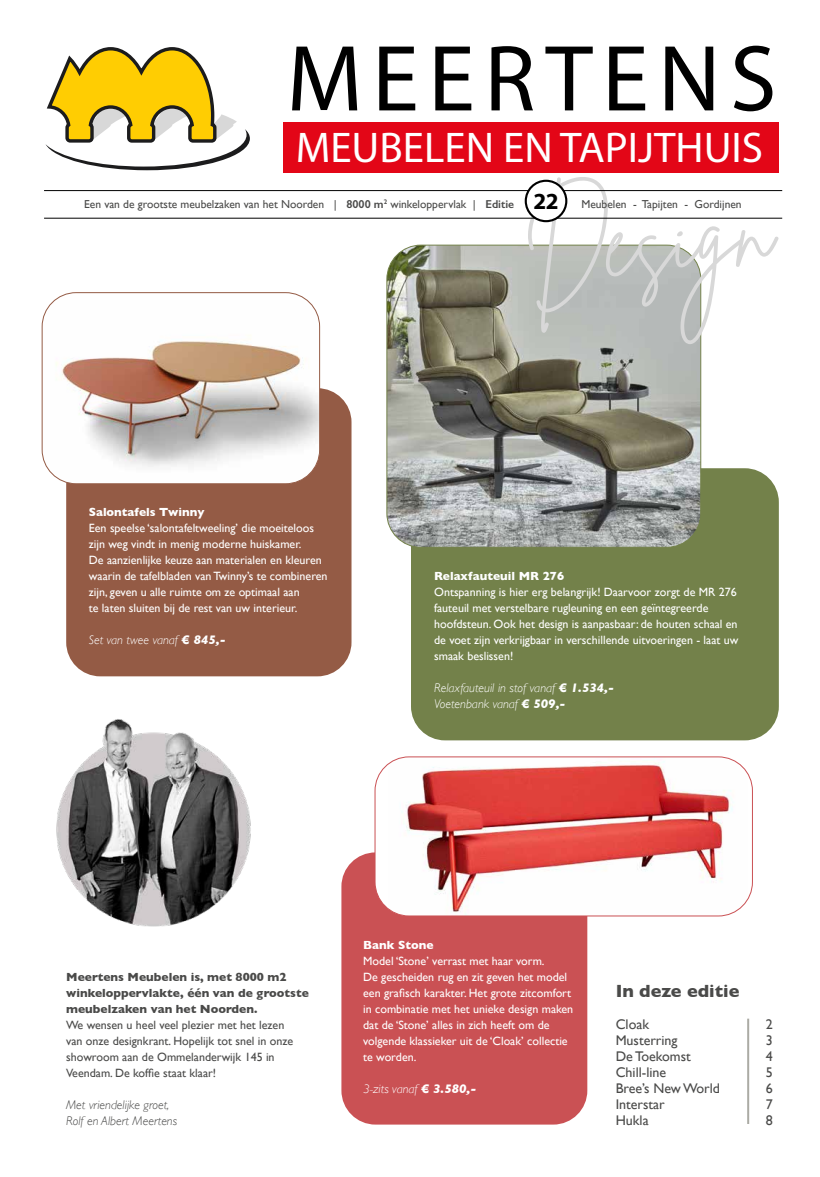
<style>
.page{position:relative;width:820px;height:1177px;background:#fff}
.page>*{position:absolute;margin:0;border:0;box-sizing:border-box;transform-origin:0 0}
.t1{font:94.6px "Myriad Pro";letter-spacing:.1em;color:#000}
.t2{font:43.1px "Myriad Pro";color:#fff}
.t3{font:700 23.1px "Myriad Pro";color:#000}
.t4{font:700 18px "Gill Sans";color:#4a4a49}
.t5{font:14px "Gill Sans";color:#4a4a49}
.t6{font:italic 300 12.6px/16px "Gill Sans";color:#fff}
.t7{font:italic 300 12.6px/16px "Gill Sans";color:#4a4a49}
.t8{font:12px/16px "Gill Sans";color:#fff}
.t9{font:12px/16px "Gill Sans";color:#4a4a49}
.t10{font:700 12px/16px "Gill Sans";color:#4a4a49}
.t11{font:700 12px "Gill Sans";color:#fff}
.t12{font:11.5px "Gill Sans";color:#4a4a49}
.s1{font-weight:600}
.s2{font-weight:700}
</style>
<div class="page">
<hr style="left:746px;top:1018px;width:2px;height:105px;background:#ababa4">
<div style="left:66px;top:388px;width:285px;height:288px;background:#945b45;border-radius:34px"></div>
<img style="left:42px;top:300px;width:277px;height:184px">
<div style="left:42px;top:292px;width:278px;height:192px;border:1px solid #945b45;border-radius:34px"></div>
<div style="left:411px;top:468px;width:367px;height:272px;background:#73814a;border-radius:34px"></div>
<img style="left:388px;top:245px;width:311px;height:301px">
<div style="left:341px;top:852px;width:246px;height:272px;background:#ca5154;border-radius:34px"></div>
<div style="left:375px;top:757px;width:377px;height:159px;background:#fff;border-radius:34px"></div>
<img style="left:388px;top:757px;width:359px;height:159px">
<div style="left:374px;top:756px;width:378px;height:160px;border:1px solid #ca5154;border-radius:34px"></div>
<img style="left:56px;top:719px;width:195px;height:208px">
<svg style="left:527px;top:177px;width:251px;height:167px"></svg>
<div style="left:283px;top:123px;width:495px;height:50px;background:#e30617"></div>
<svg style="left:45px;top:47px;width:205px;height:123px"></svg>
<hr style="left:44px;top:218px;width:737px;height:1px;background:#000">
<hr style="left:44px;top:190px;width:737px;height:1px;background:#000">
<div style="left:525px;top:181px;width:41px;height:40px;background:#fff;border-radius:50%"></div>
<div style="left:524px;top:180px;width:43px;height:42px;border:2px solid #000;border-radius:50%"></div>
<h1 class="t1" style="left:286px;top:27px;width:491px">MEERTENS</h1>
<h2 class="t2" style="left:295px;top:124px;width:468px">MEUBELEN EN TAPIJTHUIS</h2>
<p class="t12" style="left:84px;top:197px;width:431px">Een van de grootste meubelzaken van het Noorden | <span class="s1">8000 m</span><sup>2</sup> winkeloppervlak | <span class="s1">Editie</span></p>
<p class="t12" style="left:581px;top:197px;width:162px">Meubelen - Tapijten - Gordijnen</p>
<h3 class="t3" style="left:533px;top:186px;width:27px">22</h3>
<p class="t11" style="left:89px;top:502px;width:117px">Salontafels Twinny</p>
<p class="t8" style="left:89px;top:520px;width:240px">Een speelse ‘salontafeltweeling’ die moeiteloos zijn weg vindt in menig moderne huiskamer.<br>De aanzienlijke keuze aan materialen en kleuren waarin de tafelbladen van Twinny’s te combineren zijn, geven u alle ruimte om ze optimaal aan<br>te laten sluiten bij de rest van uw interieur.</p>
<p class="t6" style="left:89px;top:632px;width:138px">Set van twee vanaf <span class="s2">€ 845,-</span></p>
<p class="t11" style="left:434px;top:566px;width:132px">Relaxfauteuil MR 276</p>
<p class="t8" style="left:434px;top:584px;width:306px">Ontspanning is hier erg belangrijk! Daarvoor zorgt de MR 276 fauteuil met verstelbare rugleuning en een geïntegreerde hoofdsteun. Ook het design is aanpasbaar: de houten schaal en de voet zijn verkrijgbaar in verschillende uitvoeringen - laat uw smaak beslissen!</p>
<p class="t6" style="left:434px;top:680px;width:181px">Relaxfauteuil in stof vanaf <span class="s2">€ 1.534,-<br></span>Voetenbank vanaf <span class="s2">€ 509,-</span></p>
<p class="t10" style="left:66px;top:968px;width:244px">Meertens Meubelen is, met 8000 m2 winkeloppervlakte, één van de grootste meubelzaken van het Noorden.</p>
<p class="t9" style="left:66px;top:1016px;width:228px">We wensen u heel veel plezier met het lezen van onze designkrant. Hopelijk tot snel in onze showroom aan de Ommelanderwijk 145 in Veendam. De koffie staat klaar!</p>
<p class="t7" style="left:66px;top:1096px;width:112px">Met vriendelijke groet,<br>Rolf en Albert Meertens</p>
<p class="t11" style="left:363px;top:934px;width:72px">Bank Stone</p>
<p class="t8" style="left:363px;top:952px;width:211px">Model ‘Stone’ verrast met haar vorm.<br>De gescheiden rug en zit geven het model een grafisch karakter. Het grote zitcomfort in combinatie met het unieke design maken dat de ‘Stone’ alles in zich heeft om de volgende klassieker uit de ‘Cloak’ collectie te worden.</p>
<p class="t6" style="left:363px;top:1080px;width:115px">3-zits vanaf <span class="s2">€ 3.580,-</span></p>
<h3 class="t4" style="left:615px;top:976px;width:125px">In deze editie</h3>
<p class="t5" style="left:615px;top:1015px;width:35px">Cloak</p>
<p class="t5" style="left:765px;top:1015px;width:8px">2</p>
<p class="t5" style="left:615px;top:1031px;width:63px">Musterring</p>
<p class="t5" style="left:765px;top:1031px;width:8px">3</p>
<p class="t5" style="left:615px;top:1047px;width:76px">De Toekomst</p>
<p class="t5" style="left:765px;top:1047px;width:8px">4</p>
<p class="t5" style="left:615px;top:1063px;width:52px">Chill-line</p>
<p class="t5" style="left:765px;top:1063px;width:8px">5</p>
<p class="t5" style="left:615px;top:1079px;width:106px">Bree’s New World</p>
<p class="t5" style="left:765px;top:1079px;width:8px">6</p>
<p class="t5" style="left:615px;top:1095px;width:50px">Interstar</p>
<p class="t5" style="left:765px;top:1095px;width:8px">7</p>
<p class="t5" style="left:615px;top:1111px;width:34px">Hukla</p>
<p class="t5" style="left:765px;top:1111px;width:8px">8</p>
</div>
